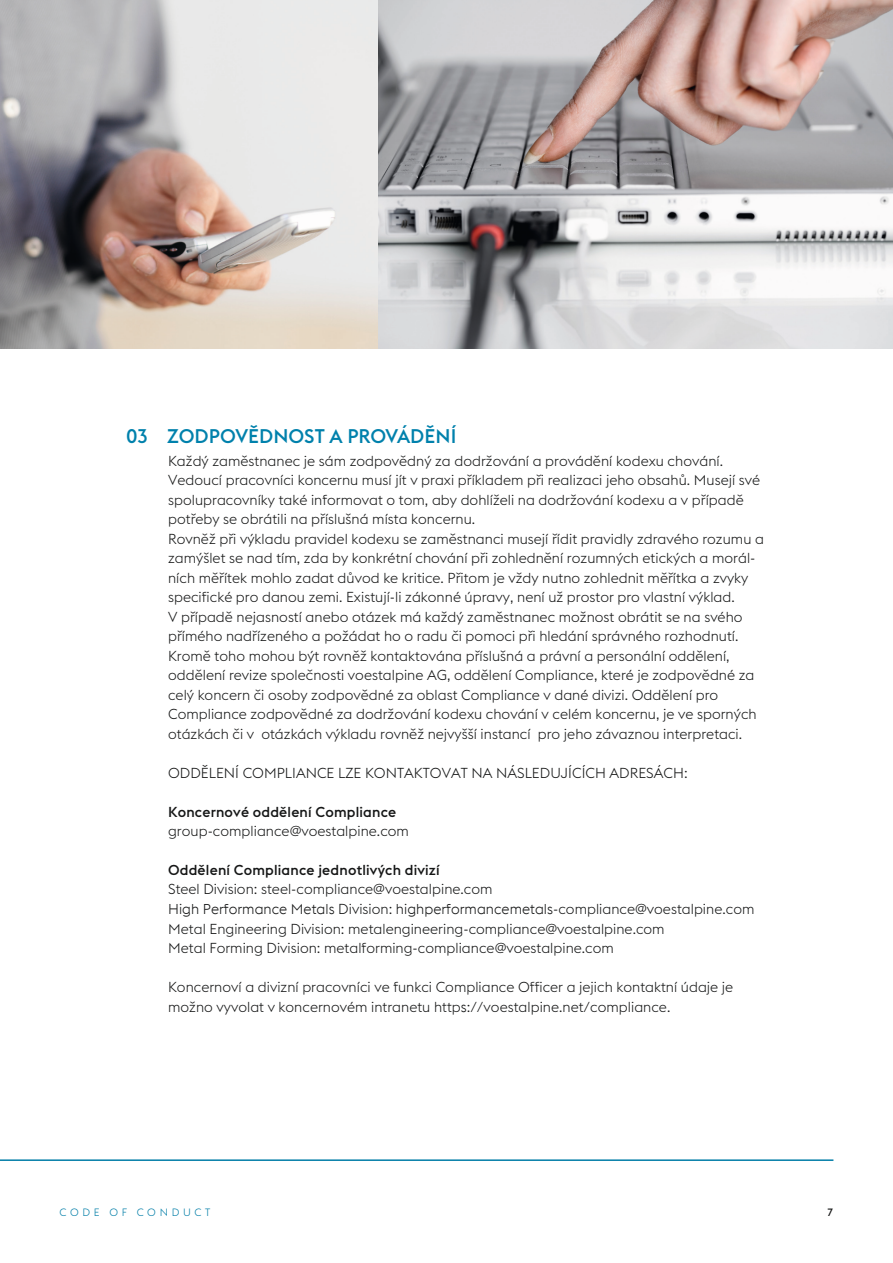
<style>
.page{position:relative;width:893px;height:1263px;background:#fff}
.page>*{position:absolute;margin:0;border:0;box-sizing:border-box;transform-origin:0 0}
.t1{font:500 19.5px "voestalpine";letter-spacing:.005em;color:#0081ac}
.t2{font:300 14.25px/19.5px "voestalpine";letter-spacing:.005em;color:#151616}
.t3{font:500 14.25px "voestalpine";letter-spacing:.015em;color:#151616}
.t4{font:300 10.5px "voestalpine";letter-spacing:.35em;color:#007da7}
.t5{font:500 10.5px "voestalpine";color:#151616}
.s1{font-style:inherit}
</style>
<div class="page">
<hr style="left:0;top:1159px;width:833px;height:2px;background:#007da7">
<img style="left:0;top:0;width:378px;height:349px">
<svg style="left:378px;top:0;width:515px;height:349px;background:#bbb5b5"></svg>
<h1 class="t1" style="left:126px;top:424px;width:332px">03 ZODPOVĚDNOST A PROVÁDĚNÍ</h1>
<p class="t2" style="left:168px;top:451px;width:597px">Každý zaměstnanec je sám zodpovědný za dodržování a provádění kodexu chování.<br>Vedoucí pracovníci koncernu musí jít v praxi příkladem při realizaci jeho obsahů. Musejí své spolupracovníky také informovat o tom, aby dohlíželi na dodržování kodexu a v případě potřeby se obrátili na příslušná místa koncernu.<br>Rovněž při výkladu pravidel kodexu se zaměstnanci musejí řídit pravidly zdravého rozumu a zamýšlet se nad tím, zda by konkrétní chování při zohlednění rozumných etických a morál&shy;ních měřítek mohlo zadat důvod ke kritice. Přitom je vždy nutno zohlednit měřítka a zvyky specifické pro danou zemi. Existují-li zákonné úpravy, není už prostor pro vlastní výklad.<br>V případě nejasností anebo otázek má každý zaměstnanec možnost obrátit se na svého přímého nadřízeného a požádat ho o radu či pomoci při hledání správného rozhodnutí.<br>Kromě toho mohou být rovněž kontaktována příslušná a právní a personální oddělení, oddělení revize společnosti voestalpine AG, oddělení Compliance, které je zodpovědné za celý koncern či osoby zodpovědné za oblast Compliance v dané divizi. Oddělení pro Compliance zodpovědné za dodržování kodexu chování v celém koncernu, je ve sporných otázkách či v otázkách výkladu rovněž nejvyšší instancí pro jeho závaznou interpretaci.</p>
<p class="t2" style="left:168px;top:763px;width:521px">ODDĚLENÍ COMPLIANCE LZE KONTAKTOVAT NA NÁSLEDUJÍCÍCH ADRESÁCH:</p>
<p class="t3" style="left:168px;top:803px;width:230px">Koncernové oddělení Compliance</p>
<p class="t2" style="left:168px;top:821px;width:242px">group-compliance@voestalpine.com</p>
<p class="t3" style="left:168px;top:862px;width:273px">Oddělení Compliance jednotlivých divizí</p>
<p class="t2" style="left:168px;top:880px;width:588px">Steel Division: steel-compliance@voestalpine.com<br><span class="s1">High Performance Metals</span> Division: <span class="s1">highperformancemetals</span>-compliance@voestalpine.com Metal Engineering Division: metalengineering-compliance@voestalpine.com<br>Metal Forming Division: metalforming-compliance@voestalpine.com</p>
<p class="t2" style="left:168px;top:977px;width:567px">Koncernoví a divizní pracovníci ve funkci Compliance Officer a jejich kontaktní údaje je možno vyvolat v koncernovém intranetu http<span class="s1">s</span>://voestalpine.net/compliance.</p>
<p class="t4" style="left:60px;top:1206px;width:152px">CODE OF CONDUCT</p>
<p class="t5" style="left:827px;top:1205px;width:8px">7</p>
</div>
